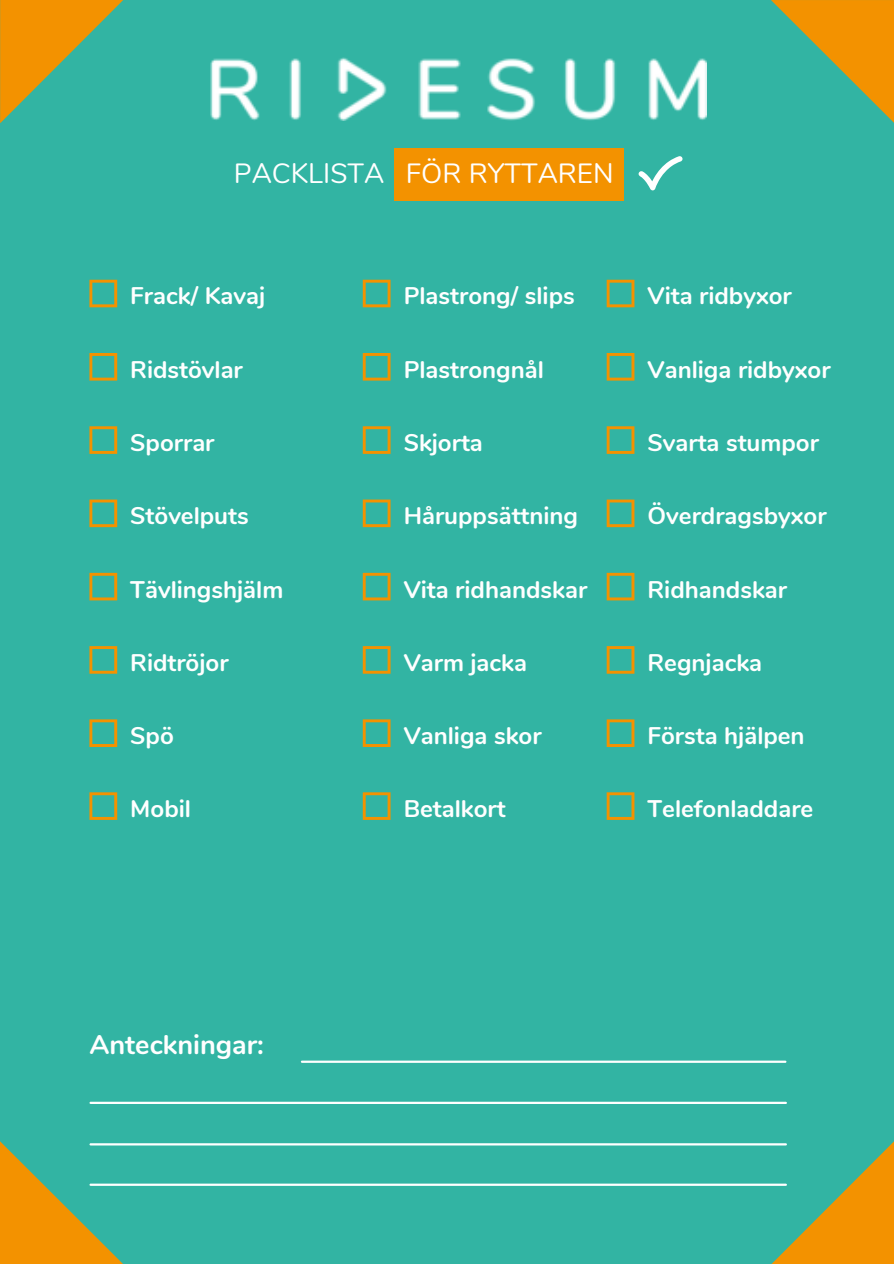
<style>
.page{position:relative;width:894px;height:1264px;background:#fff}
.page>*{position:absolute;margin:0;border:0;box-sizing:border-box;transform-origin:0 0}
.t1{font:27.75px "Nunito";color:#fff}
.t2{font:700 27px "Nunito";color:#fff}
.t3{font:700 24px "Nunito";color:#fff}
</style>
<div class="page">
<div style="left:0;top:0;width:893px;height:1263px;background:#32b4a3"></div>
<svg style="left:89px;top:280px;width:28px;height:27px"></svg>
<svg style="left:89px;top:353px;width:28px;height:27px"></svg>
<svg style="left:89px;top:426px;width:28px;height:28px"></svg>
<svg style="left:89px;top:499px;width:28px;height:28px"></svg>
<svg style="left:89px;top:573px;width:28px;height:27px"></svg>
<svg style="left:89px;top:646px;width:28px;height:27px"></svg>
<svg style="left:89px;top:719px;width:28px;height:28px"></svg>
<svg style="left:362px;top:280px;width:28px;height:27px"></svg>
<svg style="left:362px;top:353px;width:28px;height:27px"></svg>
<svg style="left:362px;top:426px;width:28px;height:28px"></svg>
<svg style="left:362px;top:499px;width:28px;height:28px"></svg>
<svg style="left:362px;top:573px;width:28px;height:27px"></svg>
<svg style="left:362px;top:646px;width:28px;height:27px"></svg>
<svg style="left:362px;top:719px;width:28px;height:28px"></svg>
<svg style="left:606px;top:280px;width:28px;height:27px"></svg>
<svg style="left:606px;top:353px;width:28px;height:27px"></svg>
<svg style="left:606px;top:426px;width:28px;height:28px"></svg>
<svg style="left:606px;top:499px;width:28px;height:28px"></svg>
<svg style="left:606px;top:573px;width:28px;height:27px"></svg>
<svg style="left:606px;top:646px;width:28px;height:27px"></svg>
<svg style="left:606px;top:719px;width:28px;height:28px"></svg>
<hr style="left:302px;top:1060px;width:483px;height:2px;background:#fff">
<hr style="left:90px;top:1143px;width:695px;height:2px;background:#fff">
<hr style="left:90px;top:1101px;width:695px;height:2px;background:#fff">
<hr style="left:90px;top:1183px;width:695px;height:2px;background:#fff">
<img style="left:210px;top:58px;width:496px;height:63px">
<svg style="left:771px;top:0;width:122px;height:122px"></svg>
<svg style="left:0;top:0;width:123px;height:123px"></svg>
<svg style="left:0;top:1141px;width:123px;height:122px"></svg>
<svg style="left:771px;top:1142px;width:122px;height:121px"></svg>
<div style="left:394px;top:148px;width:229px;height:53px;background:#f39200"></div>
<svg style="left:638px;top:156px;width:44px;height:34px"></svg>
<svg style="left:89px;top:792px;width:28px;height:28px"></svg>
<svg style="left:362px;top:792px;width:28px;height:28px"></svg>
<svg style="left:606px;top:792px;width:28px;height:28px"></svg>
<p class="t1" style="left:234px;top:155px;width:381px">PACKLISTA FÖR RYTTAREN</p>
<p class="t3" style="left:130px;top:280px;width:136px">Frack/ Kavaj</p>
<p class="t3" style="left:403px;top:280px;width:172px">Plastrong/ slips</p>
<p class="t3" style="left:647px;top:280px;width:146px">Vita ridbyxor</p>
<p class="t3" style="left:130px;top:353px;width:114px">Ridstövlar</p>
<p class="t3" style="left:403px;top:353px;width:142px">Plastrongnål</p>
<p class="t3" style="left:647px;top:353px;width:184px">Vanliga ridbyxor</p>
<p class="t3" style="left:130px;top:427px;width:86px">Sporrar</p>
<p class="t3" style="left:403px;top:427px;width:81px">Skjorta</p>
<p class="t3" style="left:647px;top:427px;width:173px">Svarta stumpor</p>
<p class="t3" style="left:130px;top:500px;width:120px">Stövelputs</p>
<p class="t3" style="left:403px;top:500px;width:176px">Håruppsättning</p>
<p class="t3" style="left:647px;top:500px;width:180px">Överdragsbyxor</p>
<p class="t3" style="left:130px;top:573px;width:154px">Tävlingshjälm</p>
<p class="t3" style="left:403px;top:573px;width:185px">Vita ridhandskar</p>
<p class="t3" style="left:647px;top:573px;width:141px">Ridhandskar</p>
<p class="t3" style="left:130px;top:646px;width:100px">Ridtröjor</p>
<p class="t3" style="left:403px;top:646px;width:125px">Varm jacka</p>
<p class="t3" style="left:647px;top:646px;width:116px">Regnjacka</p>
<p class="t3" style="left:130px;top:719px;width:45px">Spö</p>
<p class="t3" style="left:403px;top:719px;width:139px">Vanliga skor</p>
<p class="t3" style="left:647px;top:719px;width:159px">Första hjälpen</p>
<p class="t3" style="left:130px;top:792px;width:62px">Mobil</p>
<p class="t3" style="left:403px;top:792px;width:103px">Betalkort</p>
<p class="t3" style="left:647px;top:792px;width:167px">Telefonladdare</p>
<p class="t2" style="left:89px;top:1026px;width:176px">Anteckningar:</p>
</div>
